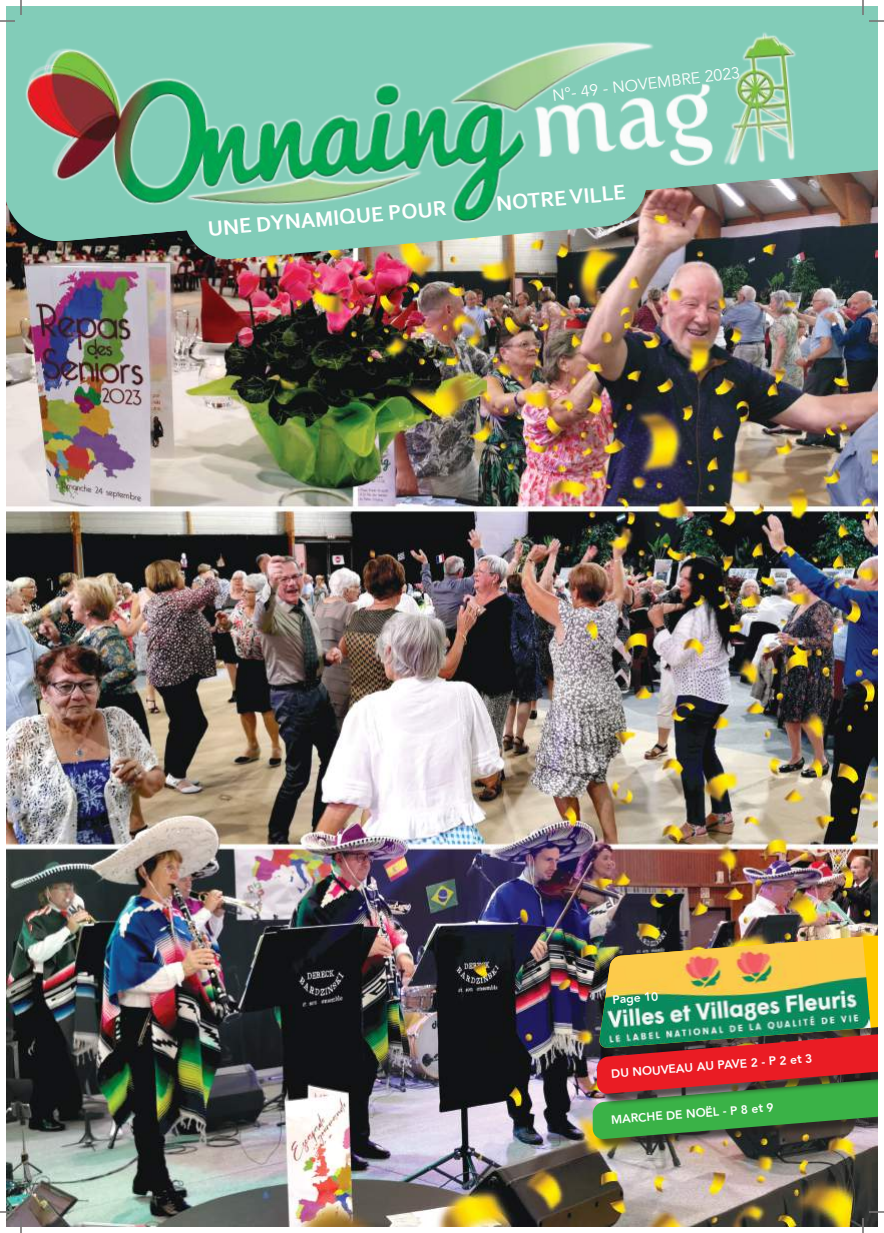
<style>
.page{position:relative;width:884px;height:1233px;background:#fff}
.page>*{position:absolute;margin:0;border:0;box-sizing:border-box;transform-origin:0 0}
.t1{font:700 22px "Corbel";color:#fff}
.t2{font:16px "Avenir";color:#fff}
.t3{font:800 12px "Avenir";color:#fff}
</style>
<div class="page">
<img style="left:7px;top:244px;width:870px;height:982px">
<svg style="left:7px;top:7px;width:870px;height:237px;background:#7aaa9a"></svg>
<img style="left:21px;top:7px;width:790px;height:257px">
<div style="left:594px;top:1080px;width:283px;height:71px;background:#241f1f;opacity:.75"></div>
<img style="left:593px;top:934px;width:284px;height:205px">
<svg style="left:0;top:1211px;width:15px;height:1px"></svg>
<svg style="left:869px;top:1211px;width:15px;height:1px"></svg>
<svg style="left:0;top:0;width:22px;height:22px"></svg>
<svg style="left:20px;top:1218px;width:2px;height:15px"></svg>
<svg style="left:862px;top:0;width:22px;height:22px"></svg>
<svg style="left:862px;top:1218px;width:2px;height:15px"></svg>
<h1 class="t1" style="left:207px;top:215px;width:241px;rotate:-5deg">UNE DYNAMIQUE POUR</h1>
<h2 class="t2" style="left:551px;top:86px;width:191px;rotate:-7deg">N°- 49 - NOVEMBRE 2023</h2>
<h1 class="t1" style="left:495px;top:190px;width:131px;rotate:-5deg">NOTRE VILLE</h1>
<p class="t3" style="left:612px;top:990px;width:47px;rotate:-4deg">Page 10</p>
<p class="t3" style="left:611px;top:1063px;width:203px;rotate:-4deg">DU NOUVEAU AU PAVE 2 - P 2 et 3</p>
<p class="t3" style="left:610px;top:1109px;width:165px;rotate:-4deg">MARCHE DE NOËL - P 8 et 9</p>
</div>
